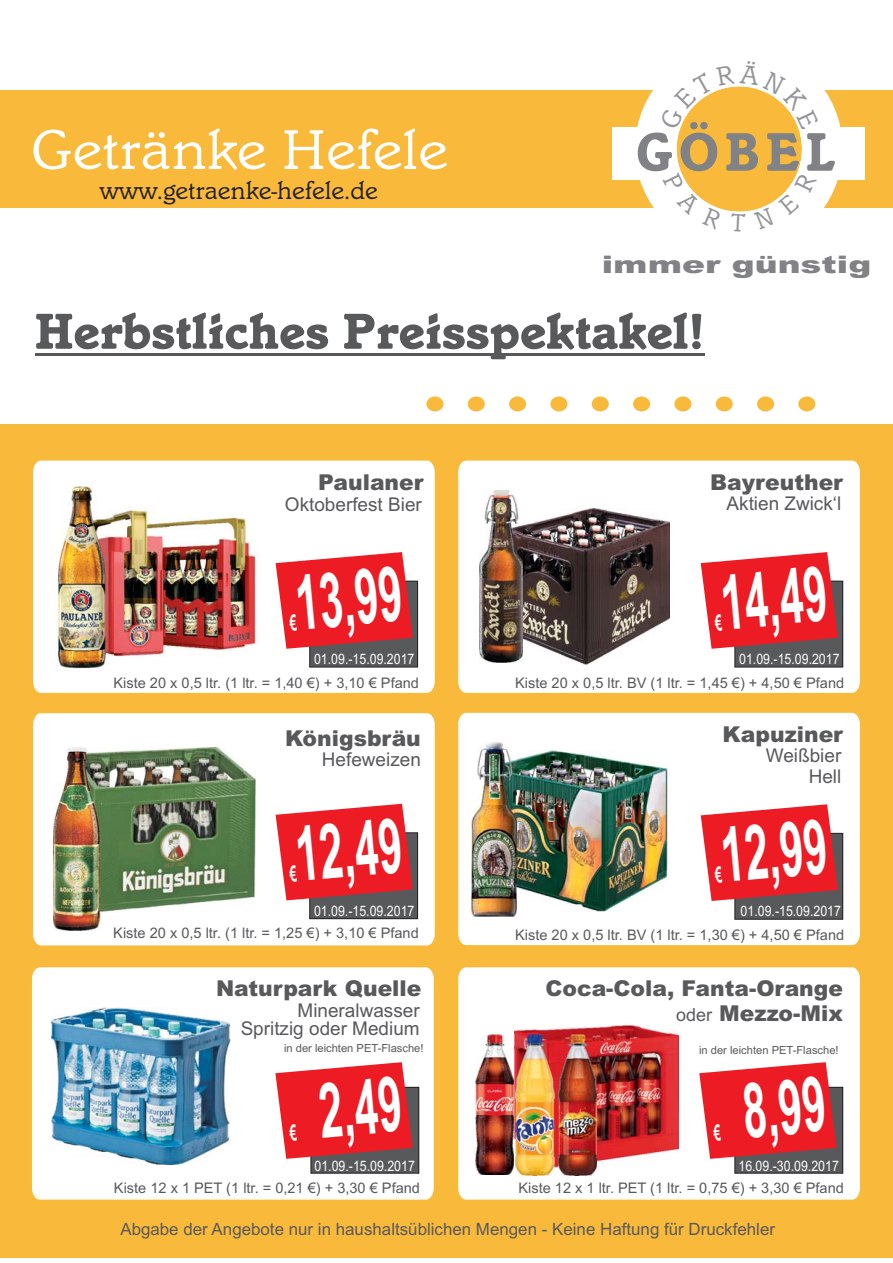
<style>
.page{position:relative;width:893px;height:1263px;background:#fff}
.page>*{position:absolute;margin:0;border:0;box-sizing:border-box;transform-origin:0 0}
.t1{font:700 76.2px "Arial";color:#fff;scale:.56 1}
.t2{font:58.2px "Italia Itc T";color:#fff;scale:1.05 1}
.t3{font:700 56.4px "Italia Itc T";letter-spacing:.11em;color:#808285}
.t4{font:700 52.5px "Italia Itc T";color:#58595b;scale:1.05 1}
.t5{font:26.25px "Italia Itc T";color:#231f20}
.t6{font:900 24.15px "Arial";color:#808285;scale:1.42 1}
.t7{font:900 21.9px/24.6px "Arial";color:#58595b;text-align:right}
.t8{font:18.9px/21.1px "Arial";color:#58595b;text-align:right}
.t9{font:16.95px "Arial";color:#58595b}
.t10{font:14.55px "Arial";color:#58595b}
.t11{font:14.4px "Arial";color:#fff;scale:.86 1}
.t12{font:11.1px "Arial";color:#58595b}
.s1{font-weight:400;font-size:18px}
</style>
<div class="page">
<div style="left:0;top:424px;width:893px;height:833px;background:#f9ba3c"></div>
<div style="left:0;top:91px;width:893px;height:117px;background:#f9ba3c"></div>
<div style="left:468px;top:396px;width:17px;height:15px;background:#f9ba3c;border-radius:50%"></div>
<hr style="left:35px;top:354px;width:670px;height:2px;background:#58595b">
<div style="left:509px;top:396px;width:17px;height:15px;background:#f9ba3c;border-radius:50%"></div>
<div style="left:550px;top:396px;width:17px;height:15px;background:#f9ba3c;border-radius:50%"></div>
<div style="left:592px;top:396px;width:17px;height:15px;background:#f9ba3c;border-radius:50%"></div>
<div style="left:633px;top:396px;width:17px;height:15px;background:#f9ba3c;border-radius:50%"></div>
<div style="left:674px;top:396px;width:17px;height:15px;background:#f9ba3c;border-radius:50%"></div>
<div style="left:716px;top:396px;width:17px;height:15px;background:#f9ba3c;border-radius:50%"></div>
<div style="left:757px;top:396px;width:17px;height:15px;background:#f9ba3c;border-radius:50%"></div>
<div style="left:798px;top:396px;width:17px;height:15px;background:#f9ba3c;border-radius:50%"></div>
<div style="left:426px;top:396px;width:17px;height:15px;background:#f9ba3c;border-radius:50%"></div>
<div style="left:612px;top:127px;width:253px;height:53px;background:#fff"></div>
<div style="left:635px;top:45px;width:207px;height:207px;background:#fff;border-radius:50%"></div>
<div style="left:32px;top:967px;width:402px;height:233px;background:#fff"></div>
<div style="left:458px;top:967px;width:402px;height:233px;background:#fff"></div>
<div style="left:676px;top:86px;width:126px;height:126px;background:#f9ba3c;border-radius:50%"></div>
<div style="left:33px;top:461px;width:402px;height:232px;background:#fff"></div>
<div style="left:735px;top:1087px;width:108px;height:86px;background:#58595b"></div>
<div style="left:735px;top:1087px;width:108px;height:86px;border:1px solid #231f20"></div>
<div style="left:33px;top:713px;width:402px;height:232px;background:#fff"></div>
<div style="left:310px;top:833px;width:108px;height:86px;background:#58595b"></div>
<div style="left:309px;top:833px;width:109px;height:86px;border:1px solid #231f20"></div>
<div style="left:310px;top:581px;width:108px;height:86px;background:#58595b"></div>
<div style="left:309px;top:581px;width:109px;height:86px;border:1px solid #231f20"></div>
<div style="left:458px;top:461px;width:402px;height:232px;background:#fff"></div>
<div style="left:735px;top:581px;width:108px;height:86px;background:#58595b"></div>
<div style="left:735px;top:581px;width:108px;height:86px;border:1px solid #231f20"></div>
<div style="left:458px;top:713px;width:402px;height:232px;background:#fff"></div>
<div style="left:735px;top:833px;width:108px;height:86px;background:#58595b"></div>
<div style="left:735px;top:833px;width:108px;height:86px;border:1px solid #231f20"></div>
<div style="left:311px;top:1087px;width:108px;height:86px;background:#58595b"></div>
<div style="left:311px;top:1087px;width:108px;height:86px;border:1px solid #231f20"></div>
<img style="left:113px;top:495px;width:149px;height:168px">
<img style="left:51px;top:481px;width:62px;height:192px">
<img style="left:505px;top:508px;width:165px;height:156px">
<img style="left:480px;top:491px;width:42px;height:171px">
<img style="left:100px;top:747px;width:155px;height:165px">
<img style="left:54px;top:747px;width:46px;height:184px">
<img style="left:517px;top:751px;width:150px;height:160px">
<img style="left:472px;top:742px;width:45px;height:174px">
<img style="left:52px;top:1007px;width:178px;height:158px">
<img style="left:515px;top:1026px;width:164px;height:141px">
<img style="left:475px;top:1034px;width:39px;height:141px">
<img style="left:559px;top:1034px;width:38px;height:141px">
<img style="left:516px;top:1034px;width:38px;height:142px">
<svg style="left:679px;top:86px;width:120px;height:44px"></svg>
<svg style="left:681px;top:173px;width:41px;height:37px"></svg>
<svg style="left:754px;top:172px;width:44px;height:38px"></svg>
<svg style="left:699px;top:1062px;width:137px;height:97px;background:#e5383f"></svg>
<svg style="left:276px;top:804px;width:137px;height:96px;background:#e5373e"></svg>
<svg style="left:276px;top:552px;width:137px;height:97px;background:#e4383f"></svg>
<svg style="left:701px;top:552px;width:137px;height:97px;background:#e4383f"></svg>
<svg style="left:701px;top:804px;width:137px;height:97px;background:#e5393f"></svg>
<svg style="left:275px;top:1062px;width:138px;height:97px;background:#e53a41"></svg>
<p class="t2" style="left:31px;top:129px;width:399px">Getränke Hefele</p>
<p class="t5" style="left:100px;top:180px;width:280px">www.getraenke-hefele.de</p>
<p class="t3" style="left:636px;top:122px;width:201px">GÖBEL</p>
<p class="t6" style="left:602px;top:251px;width:191px">immer günstig</p>
<p class="t4" style="left:35px;top:303px;width:639px">Herbstliches Preisspektakel!</p>
<p class="t7" style="left:318px;top:470px;width:107px">Paulaner</p>
<p class="t8" style="left:285px;top:496px;width:138px">Oktoberfest Bier</p>
<p class="t7" style="left:710px;top:470px;width:134px">Bayreuther</p>
<p class="t8" style="left:726px;top:495px;width:116px">Aktien Zwick‘l</p>
<p class="t1" style="left:293px;top:575px;width:191px;rotate:-5deg">13,99</p>
<p class="t10" style="left:113px;top:677px;width:307px">Kiste 20 x 0,5 ltr. (1 ltr. = 1,40 €) + 3,10 € Pfand</p>
<p class="t11" style="left:314px;top:654px;width:118px">01.09.-15.09.2017</p>
<p class="t1" style="left:719px;top:575px;width:191px;rotate:-5deg">14,49</p>
<p class="t10" style="left:515px;top:677px;width:330px">Kiste 20 x 0,5 ltr. BV (1 ltr. = 1,45 €) + 4,50 € Pfand</p>
<p class="t11" style="left:739px;top:654px;width:118px">01.09.-15.09.2017</p>
<p class="t7" style="left:285px;top:726px;width:137px">Königsbräu</p>
<p class="t8" style="left:322px;top:751px;width:100px">Hefeweizen</p>
<p class="t7" style="left:722px;top:722px;width:122px">Kapuziner</p>
<p class="t8" style="left:766px;top:746px;width:77px">Weißbier<br>Hell</p>
<p class="t1" style="left:293px;top:827px;width:191px;rotate:-5deg">12,49</p>
<p class="t11" style="left:314px;top:906px;width:118px">01.09.-15.09.2017</p>
<p class="t10" style="left:113px;top:928px;width:307px">Kiste 20 x 0,5 ltr. (1 ltr. = 1,25 €) + 3,10 € Pfand</p>
<p class="t1" style="left:719px;top:828px;width:191px;rotate:-5deg">12,99</p>
<p class="t10" style="left:515px;top:930px;width:330px">Kiste 20 x 0,5 ltr. BV (1 ltr. = 1,30 €) + 4,50 € Pfand</p>
<p class="t11" style="left:740px;top:906px;width:118px">01.09.-15.09.2017</p>
<p class="t7" style="left:216px;top:976px;width:207px">Naturpark Quelle</p>
<p class="t8" style="left:241px;top:1003px;width:181px;line-height:18.1px">Mineralwasser<br>Spritzig oder Medium</p>
<p class="t7" style="left:545px;top:976px;width:299px">Coca-Cola, Fanta-Orange <span class="s1">oder</span> Mezzo-Mix</p>
<p class="t12" style="left:284px;top:1044px;width:141px">in der leichten PET-Flasche!</p>
<p class="t12" style="left:699px;top:1046px;width:141px">in der leichten PET-Flasche!</p>
<p class="t1" style="left:317px;top:1083px;width:149px;rotate:-5deg">2,49</p>
<p class="t11" style="left:314px;top:1161px;width:118px">01.09.-15.09.2017</p>
<p class="t1" style="left:741px;top:1083px;width:149px;rotate:-5deg">8,99</p>
<p class="t11" style="left:738px;top:1161px;width:118px">16.09.-30.09.2017</p>
<p class="t10" style="left:114px;top:1183px;width:308px">Kiste 12 x 1 PET (1 ltr. = 0,21 €) + 3,30 € Pfand</p>
<p class="t10" style="left:518px;top:1183px;width:327px">Kiste 12 x 1 ltr. PET (1 ltr. = 0,75 €) + 3,30 € Pfand</p>
<p class="t9" style="left:120px;top:1223px;width:656px">Abgabe der Angebote nur in haushaltsüblichen Mengen - Keine Haftung für Druckfehler</p>
</div>
